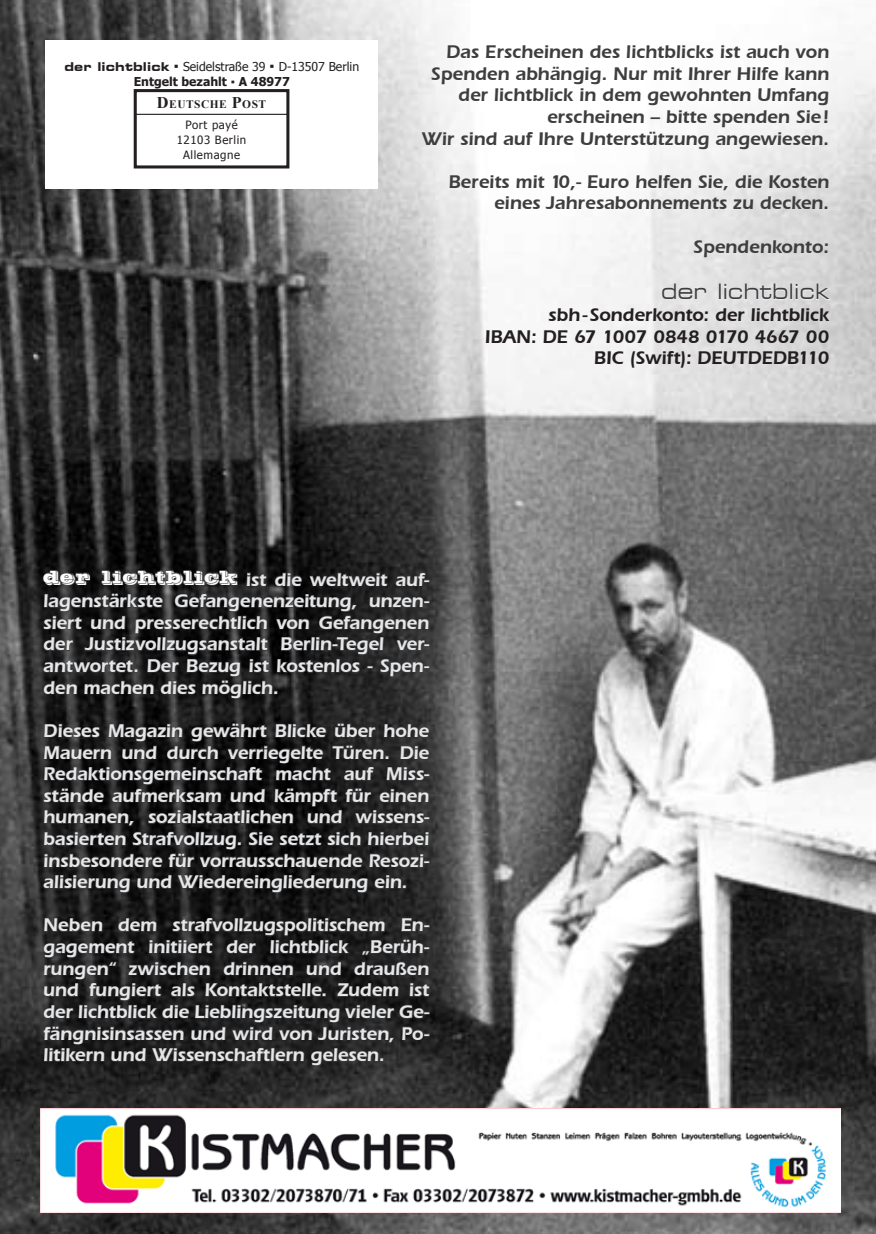
<style>
.page{position:relative;width:876px;height:1234px;background:#fff}
.page>*{position:absolute;margin:0;border:0;box-sizing:border-box;transform-origin:0 0}
.t1{font:expanded 21px "Square 721 BT";color:#3e3e3f}
.t2{font:700 18px/21.6px "Erwin";letter-spacing:-.005em;color:#e6e7e9;text-align:justify}
.t3{font:700 18px/21.6px "Erwin";color:#3e3e3f;text-align:right}
.t4{font:700 18px/21.6px "Erwin";letter-spacing:-.005em;color:#231f20;text-align:right}
.t5{font:12.3px/14.7px "Tahoma";color:#231f20;text-align:center}
.t6{font:11.4px/14.7px "Tahoma";letter-spacing:.05em;color:#231f20;text-align:center}
.t7{font:700 11.4px "Times New Roman";letter-spacing:.045em;color:#231f20}
.s1{font-family:"Square 721 BT";font-weight:700;font-stretch:expanded;font-size:12px}
.s2{font-weight:700;font-size:14.25px}
.s3{font-weight:700}
.s4{font-size:16.35px}
</style>
<div class="page">
<img style="left:0;top:0;width:876px;height:1233px">
<div style="left:46px;top:40px;width:332px;height:149px;background:#fff"></div>
<div style="left:134px;top:89px;width:155px;height:79px;border:3px solid #231f20"></div>
<hr style="left:135px;top:114px;width:152px;height:1px;background:#231f20">
<svg style="left:41px;top:535px;width:389px;height:548px;background:#232323"></svg>
<svg style="left:661px;top:282px;width:47px;height:19px"></svg>
<div style="left:718px;top:283px;width:3px;height:17px;border:2px solid #e6e7e9"></div>
<svg style="left:724px;top:282px;width:65px;height:19px"></svg>
<div style="left:790px;top:283px;width:3px;height:17px;border:2px solid #e6e7e9"></div>
<svg style="left:795px;top:282px;width:39px;height:19px"></svg>
<img style="left:40px;top:1107px;width:800px;height:105px">
<p class="t5" style="left:64px;top:59px;width:296px"><span class="s1">der lichtblick</span> <span class="s2">▪</span> Seidelstraße 39 <span class="s2">▪</span> D-13507 Berlin<br><span class="s3">Entgelt bezahlt</span> ▪ <span class="s3">A 48977</span></p>
<p class="t7" style="left:157px;top:97px;width:111px"><span class="s4">D</span>EUTSCHE <span class="s4">P</span>OST</p>
<p class="t6" style="left:177px;top:117px;width:71px">Port payé<br>12103 Berlin<br>Allemagne</p>
<p class="t3" style="left:422px;top:41px;width:409px">Das Erscheinen des lichtblicks ist auch von Spenden abhängig. Nur mit Ihrer Hilfe kann der lichtblick in dem gewohnten Umfang erscheinen – bitte spenden Sie!<br>Wir sind auf Ihre Unterstützung angewiesen.</p>
<p class="t3" style="left:448px;top:170px;width:382px">Bereits mit 10,- Euro helfen Sie, die Kosten eines Jahresabonnements zu decken.</p>
<p class="t3" style="left:693px;top:235px;width:137px">Spendenkonto:</p>
<p class="t1" style="left:661px;top:279px;width:170px">der lichtblick</p>
<p class="t4" style="left:485px;top:303px;width:346px">sbh-Sonderkonto: der lichtblick<br>IBAN: DE 67 1007 0848 0170 4667 00<br>BIC (Swift): DEUTDEDB110</p>
<p class="t2" style="left:43px;top:568px;width:388px"><sup>der</sup> <sup>lichtblick</sup> ist die weltweit auf&shy;lagenstärkste Gefangenenzeitung, unzen&shy;siert und presserechtlich von Gefangenen der Justizvollzugsanstalt Berlin-Tegel ver&shy;antwortet. Der Bezug ist kostenlos - Spen&shy;den machen dies möglich.</p>
<p class="t2" style="left:43px;top:719px;width:388px">Dieses Magazin gewährt Blicke über hohe Mauern und durch verriegelte Türen. Die Redaktionsgemeinschaft macht auf Miss&shy;stände aufmerksam und kämpft für einen humanen, sozialstaatlichen und wissens&shy;basierten Strafvollzug. Sie setzt sich hierbei insbesondere für vorrausschauende Resozi&shy;alisierung und Wiedereingliederung ein.</p>
<p class="t2" style="left:43px;top:913px;width:388px">Neben dem strafvollzugspolitischem En&shy;gagement initiiert der lichtblick „Berüh&shy;rungen“ zwischen drinnen und draußen und fungiert als Kontaktstelle. Zudem ist der lichtblick die Lieblingszeitung vieler Ge&shy;fängnisinsassen und wird von Juristen, Po&shy;litikern und Wissenschaftlern gelesen.</p>
</div>
